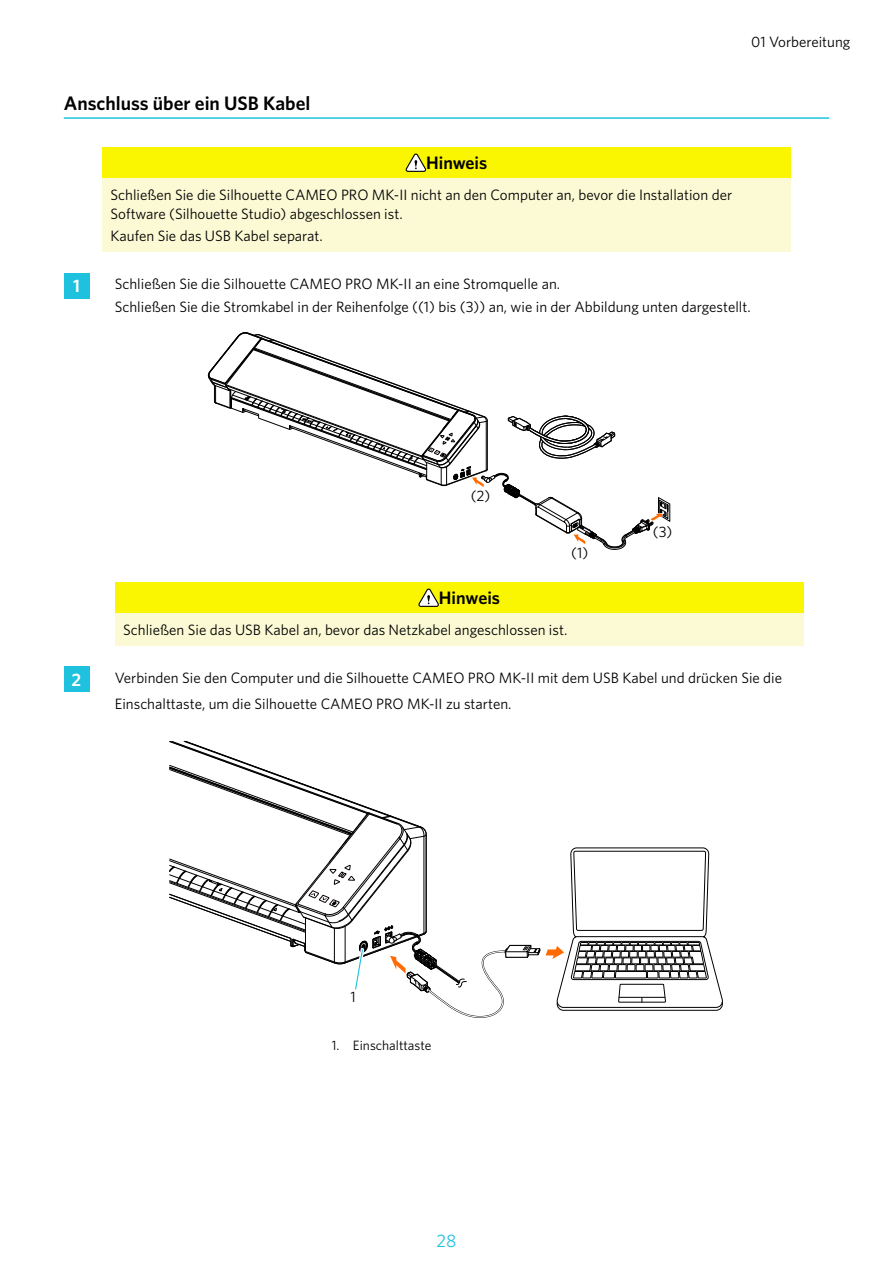
<style>
.page{position:relative;width:893px;height:1263px;background:#fff}
.page>*{position:absolute;margin:0;border:0;box-sizing:border-box;transform-origin:0 0}
.t1{font:600 19.5px "Whitney";color:#000}
.t2{font:600 18px "Whitney";color:#000}
.t3{font:18px "Whitney";color:#1fc2de}
.t4{font:600 18px "Whitney";color:#fff}
.t5{font:15px/19.5px "Whitney";color:#000}
.t6{font:13.5px "Whitney";color:#000}
</style>
<div class="page">
<hr style="left:64px;top:117px;width:765px;height:2px;background:#1fc2de">
<div style="left:102px;top:147px;width:689px;height:31px;background:#faf500"></div>
<div style="left:102px;top:178px;width:689px;height:73px;background:#fbfad5"></div>
<svg style="left:406px;top:154px;width:20px;height:18px"></svg>
<div style="left:64px;top:273px;width:25px;height:25px;background:#1fc2de"></div>
<svg style="left:208px;top:332px;width:462px;height:218px"></svg>
<div style="left:115px;top:582px;width:689px;height:31px;background:#faf500"></div>
<div style="left:115px;top:613px;width:689px;height:32px;background:#fbfad5"></div>
<svg style="left:418px;top:588px;width:21px;height:19px"></svg>
<div style="left:64px;top:667px;width:25px;height:25px;background:#1fc2de"></div>
<svg style="left:169px;top:741px;width:554px;height:277px"></svg>
<h1 class="t1" style="left:64px;top:90px;width:248px">Anschluss über ein USB Kabel</h1>
<p class="t2" style="left:426px;top:151px;width:63px">Hinweis</p>
<p class="t5" style="left:111px;top:184px;width:623px">Schließen Sie die Silhouette CAMEO PRO MK-II nicht an den Computer an, bevor die Installation der<br>Software (Silhouette Studio) abgeschlossen ist.</p>
<p class="t5" style="left:111px;top:225px;width:214px">Kaufen Sie das USB Kabel separat.</p>
<p class="t5" style="left:751px;top:31px;width:101px">01 Vorbereitung</p>
<p class="t4" style="left:73px;top:273px;width:8px">1</p>
<p class="t5" style="left:115px;top:272px;width:637px;line-height:22.8px">Schließen Sie die Silhouette CAMEO PRO MK-II an eine Stromquelle an.<br>Schließen Sie die Stromkabel in der Reihenfolge ((1) bis (3)) an, wie in der Abbildung unten dargestellt.</p>
<p class="t5" style="left:471px;top:486px;width:21px">(2)</p>
<p class="t5" style="left:571px;top:543px;width:19px">(1)</p>
<p class="t2" style="left:439px;top:586px;width:63px">Hinweis</p>
<p class="t5" style="left:123px;top:619px;width:445px">Schließen Sie das USB Kabel an, bevor das Netzkabel angeschlossen ist.</p>
<p class="t5" style="left:653px;top:521px;width:21px">(3)</p>
<p class="t4" style="left:72px;top:667px;width:11px">2</p>
<p class="t5" style="left:115px;top:664px;width:669px;line-height:26.2px">Verbinden Sie den Computer und die Silhouette CAMEO PRO MK-II mit dem USB Kabel und drücken Sie die<br>Einschalttaste, um die Silhouette CAMEO PRO MK-II zu starten.</p>
<p class="t5" style="left:351px;top:987px;width:7px">1</p>
<p class="t6" style="left:332px;top:1037px;width:101px">1. Einschalttaste</p>
<p class="t3" style="left:437px;top:1229px;width:21px">28</p>
</div>
